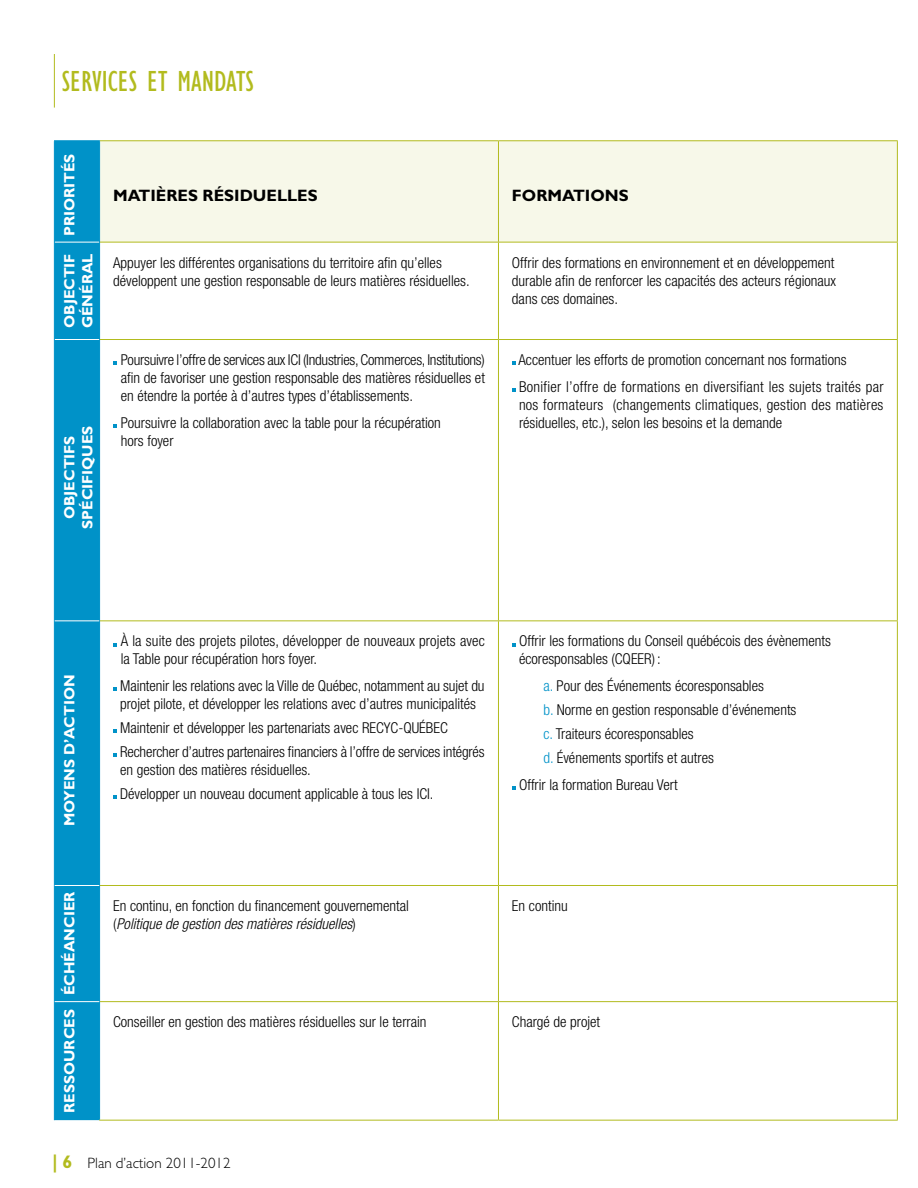
<style>
.page{position:relative;width:918px;height:1188px;background:#fff}
.page>*{position:absolute;margin:0;border:0;box-sizing:border-box;transform-origin:0 0}
.t1{font:condensed 30px "Gill Sans";color:#b2bb1e}
.t2{font:700 16.5px "Gill Sans";color:#000}
.t3{font:300 condensed 15px/18px "Helvetica Neue";color:#000}
.t4{font:300 condensed 15px/26.7px "Helvetica Neue";letter-spacing:.02em;color:#000}
.t5{font:700 15px/18px "Gill Sans";color:#fff}
.t6{font:300 15px "Gill Sans";color:#000}
.s1{color:#0092c8}
.s2{font-style:italic}
.s3{font-weight:700;font-size:18px;color:#b2bb1e}
</style>
<div class="page">
<div style="left:55px;top:141px;width:44px;height:979px;background:#0092c8"></div>
<div style="left:100px;top:141px;width:797px;height:101px;background:#f7f8e9"></div>
<hr style="left:55px;top:242px;width:44px;height:1px;background:#fff">
<hr style="left:55px;top:339px;width:44px;height:1px;background:#fff">
<hr style="left:54px;top:140px;width:46px;height:1px;background:#0092c8">
<hr style="left:54px;top:141px;width:1px;height:101px;background:#0092c8">
<hr style="left:99px;top:141px;width:1px;height:101px;background:#0092c8">
<hr style="left:54px;top:242px;width:1px;height:98px;background:#0092c8">
<hr style="left:99px;top:242px;width:1px;height:98px;background:#0092c8">
<hr style="left:54px;top:340px;width:1px;height:281px;background:#0092c8">
<hr style="left:99px;top:340px;width:1px;height:281px;background:#0092c8">
<hr style="left:54px;top:621px;width:1px;height:264px;background:#0092c8">
<hr style="left:99px;top:621px;width:1px;height:264px;background:#0092c8">
<hr style="left:54px;top:885px;width:1px;height:117px;background:#0092c8">
<hr style="left:99px;top:885px;width:1px;height:117px;background:#0092c8">
<hr style="left:54px;top:1002px;width:1px;height:118px;background:#0092c8">
<hr style="left:99px;top:1002px;width:1px;height:118px;background:#0092c8">
<hr style="left:100px;top:140px;width:398px;height:1px;background:#b2bb1e">
<hr style="left:498px;top:141px;width:1px;height:101px;background:#b2bb1e">
<hr style="left:100px;top:242px;width:398px;height:1px;background:#b2bb1e">
<hr style="left:498px;top:242px;width:1px;height:97px;background:#b2bb1e">
<hr style="left:100px;top:339px;width:398px;height:1px;background:#b2bb1e">
<hr style="left:498px;top:340px;width:1px;height:280px;background:#b2bb1e">
<hr style="left:100px;top:620px;width:398px;height:1px;background:#b2bb1e">
<hr style="left:498px;top:621px;width:1px;height:264px;background:#b2bb1e">
<hr style="left:100px;top:885px;width:398px;height:1px;background:#b2bb1e">
<hr style="left:498px;top:886px;width:1px;height:115px;background:#b2bb1e">
<hr style="left:100px;top:1001px;width:398px;height:1px;background:#b2bb1e">
<hr style="left:498px;top:1002px;width:1px;height:118px;background:#b2bb1e">
<hr style="left:99px;top:1120px;width:399px;height:1px;background:#b2bb1e">
<hr style="left:498px;top:140px;width:400px;height:1px;background:#b2bb1e">
<hr style="left:897px;top:141px;width:1px;height:101px;background:#b2bb1e">
<hr style="left:498px;top:242px;width:400px;height:1px;background:#b2bb1e">
<hr style="left:897px;top:242px;width:1px;height:97px;background:#b2bb1e">
<hr style="left:498px;top:339px;width:400px;height:1px;background:#b2bb1e">
<hr style="left:897px;top:340px;width:1px;height:280px;background:#b2bb1e">
<hr style="left:498px;top:620px;width:400px;height:1px;background:#b2bb1e">
<hr style="left:897px;top:621px;width:1px;height:264px;background:#b2bb1e">
<hr style="left:498px;top:885px;width:400px;height:1px;background:#b2bb1e">
<hr style="left:897px;top:886px;width:1px;height:115px;background:#b2bb1e">
<hr style="left:498px;top:1001px;width:400px;height:1px;background:#b2bb1e">
<hr style="left:897px;top:1002px;width:1px;height:118px;background:#b2bb1e">
<hr style="left:498px;top:1120px;width:400px;height:1px;background:#b2bb1e">
<hr style="left:55px;top:620px;width:44px;height:1px;background:#fff">
<hr style="left:55px;top:885px;width:44px;height:1px;background:#fff">
<hr style="left:55px;top:1001px;width:44px;height:1px;background:#fff">
<svg style="left:113px;top:361px;width:4px;height:4px"></svg>
<svg style="left:113px;top:424px;width:4px;height:4px"></svg>
<svg style="left:512px;top:361px;width:3px;height:4px"></svg>
<svg style="left:512px;top:388px;width:3px;height:4px"></svg>
<svg style="left:113px;top:643px;width:4px;height:3px"></svg>
<svg style="left:113px;top:687px;width:4px;height:4px"></svg>
<svg style="left:113px;top:729px;width:4px;height:4px"></svg>
<svg style="left:113px;top:753px;width:4px;height:4px"></svg>
<svg style="left:113px;top:795px;width:4px;height:4px"></svg>
<svg style="left:512px;top:786px;width:3px;height:4px"></svg>
<hr style="left:54px;top:54px;width:1px;height:54px;background:#b2bb1e">
<h1 class="t1" style="left:62px;top:65px;width:194px">SERVICES ET MANDATS</h1>
<p class="t5" style="left:61px;top:236px;width:84px;rotate:-90deg">PRIORITÉS</p>
<p class="t2" style="left:113px;top:186px;width:206px">MATIÈRES RÉSIDUELLES</p>
<p class="t2" style="left:512px;top:186px;width:118px">FORMATIONS</p>
<p class="t5" style="left:61px;top:328px;width:76px;rotate:-90deg">OBJECTIF<br>GÉNÉRAL</p>
<p class="t3" style="left:113px;top:253px;width:358px">Appuyer les différentes organisations du territoire afin qu’elles développent une gestion responsable de leurs matières résiduelles.</p>
<p class="t3" style="left:512px;top:253px;width:326px;text-align:justify">Offrir des formations en environnement et en développement durable afin de renforcer les capacités des acteurs régionaux dans ces domaines.</p>
<p class="t5" style="left:61px;top:529px;width:105px;text-align:center;rotate:-90deg">OBJECTIFS<br>SPÉCIFIQUES</p>
<p class="t3" style="left:121px;top:351px;width:366px;text-align:justify">Poursuivre l’offre de services aux ICI (Industries, Commerces, Institutions) afin de favoriser une gestion responsable des matières résiduelles et en étendre la portée à d’autres types d’établissements.</p>
<p class="t3" style="left:121px;top:413px;width:322px">Poursuivre la collaboration avec la table pour la récupération hors foyer</p>
<p class="t4" style="left:518px;top:346px;width:367px">Accentuer les efforts de promotion concernant nos formations<br>Bonifier l’offre de formations en diversifiant les sujets traités par</p>
<p class="t4" style="left:519px;top:395px;width:366px;line-height:18px">nos formateurs (changements climatiques, gestion des matières résiduelles, etc.), selon les besoins et la demande</p>
<p class="t5" style="left:61px;top:826px;width:153px;rotate:-90deg">MOYENS D’ACTION</p>
<p class="t3" style="left:121px;top:632px;width:366px">À la suite des projets pilotes, développer de nouveaux projets avec la Table pour récupération hors foyer.</p>
<p class="t3" style="left:120px;top:677px;width:366px">Maintenir les relations avec la Ville de Québec, notamment au sujet du projet pilote, et développer les relations avec d’autres municipalités</p>
<p class="t3" style="left:120px;top:716px;width:366px;line-height:24px">Maintenir et développer les partenariats avec RECYC-QUÉBEC<br>Rechercher d’autres partenaires financiers à l’offre de services intégrés</p>
<p class="t3" style="left:120px;top:758px;width:315px;line-height:24px">en gestion des matières résiduelles.<br>Développer un nouveau document applicable à tous les ICI.</p>
<p class="t3" style="left:519px;top:632px;width:313px">Offrir les formations du Conseil québécois des évènements écoresponsables (CQEER) :</p>
<p class="t3" style="left:543px;top:674px;width:254px;line-height:24px"><span class="s1">a.</span> Pour des Événements écoresponsables<br><span class="s1">b.</span> Norme en gestion responsable d’événements <span class="s1">c.</span> Traiteurs écoresponsables<br><span class="s1">d.</span> Événements sportifs et autres</p>
<p class="t3" style="left:519px;top:775px;width:160px">Offrir la formation Bureau Vert</p>
<p class="t5" style="left:61px;top:995px;width:105px;rotate:-90deg">ÉCHÉANCIER</p>
<p class="t3" style="left:113px;top:897px;width:297px">En continu, en fonction du financement gouvernemental (<span class="s2">Politique de gestion des matières résiduelles</span>)</p>
<p class="t3" style="left:512px;top:897px;width:57px">En continu</p>
<p class="t5" style="left:61px;top:1113px;width:105px;rotate:-90deg">RESSOURCES</p>
<p class="t3" style="left:113px;top:1013px;width:315px">Conseiller en gestion des matières résiduelles sur le terrain</p>
<p class="t3" style="left:512px;top:1013px;width:90px">Chargé de projet</p>
<p class="t6" style="left:53px;top:1154px;width:180px"><span class="s3">| 6</span> Plan d’action 2011-2012</p>
</div>
